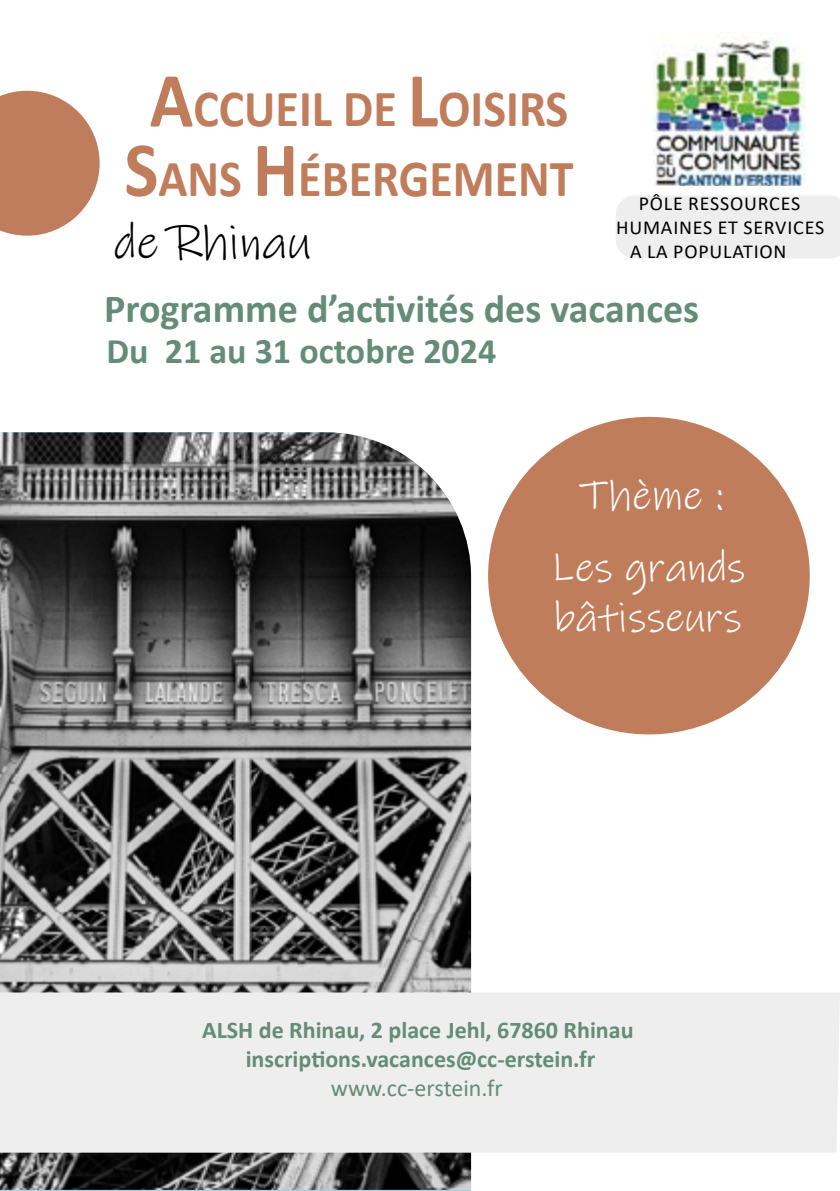
<style>
.page{position:relative;width:840px;height:1191px;background:#fff}
.page>*{position:absolute;margin:0;border:0;box-sizing:border-box;transform-origin:0 0}
.t1{font:700 52.4px "Calibri";color:#c07d5c;scale:.92 1}
.t2{font:48px "Ink Free";color:#000}
.t3{font:42px/71.8px "Ink Free";color:#fff;text-align:center}
.t4{font:700 40px "Calibri";color:#648c76}
.t5{font:700 36px "Calibri";color:#648c76}
.t6{font:700 24px/28.8px "Calibri";color:#648c76;text-align:center}
.t7{font:24px "Calibri";color:#648c76}
.t8{font:19.8px "Calibri";letter-spacing:.04em;color:#000}
.s1{font-size:78.4px}
</style>
<div class="page">
<img style="left:0;top:432px;width:471px;height:757px">
<svg style="left:0;top:91px;width:100px;height:145px"></svg>
<div style="left:0;top:992px;width:839px;height:160px;background:#eee"></div>
<img style="left:653px;top:39px;width:152px;height:147px">
<div style="left:488px;top:417px;width:321px;height:317px;background:#c07d5c;border-radius:50%"></div>
<div style="left:616px;top:196px;width:223px;height:62px;background:#eee"></div>
<h1 class="t1" style="left:150px;top:72px;width:456px"><span class="s1">A</span>CCUEIL DE <span class="s1">L</span>OISIRS</h1>
<h1 class="t1" style="left:124px;top:141px;width:489px"><span class="s1">S</span>ANS <span class="s1">H</span>ÉBERGEMENT</h1>
<h2 class="t2" style="left:113px;top:212px;width:199px">de Rhinau</h2>
<p class="t8" style="left:638px;top:190px;width:163px">PÔLE RESSOURCES</p>
<p class="t8" style="left:616px;top:214px;width:209px">HUMAINES ET SERVICES</p>
<p class="t8" style="left:630px;top:238px;width:158px">A LA POPULATION</p>
<h3 class="t4" style="left:104px;top:281px;width:596px">Programme d’activités des vacances</h3>
<h3 class="t5" style="left:106px;top:325px;width:391px">Du 21 au 31 octobre 2024</h3>
<h3 class="t3" style="left:550px;top:459px;width:196px">Thème :<br>Les grands</h3>
<h3 class="t3" style="left:554px;top:582px;width:189px">bâtisseurs</h3>
<p class="t6" style="left:202px;top:1015px;width:432px">ALSH de Rhinau, 2 place Jehl, 67860 Rhinau inscriptions.vacances@cc-erstein.fr</p>
<p class="t7" style="left:330px;top:1071px;width:173px">www.cc-erstein.fr</p>
</div>
